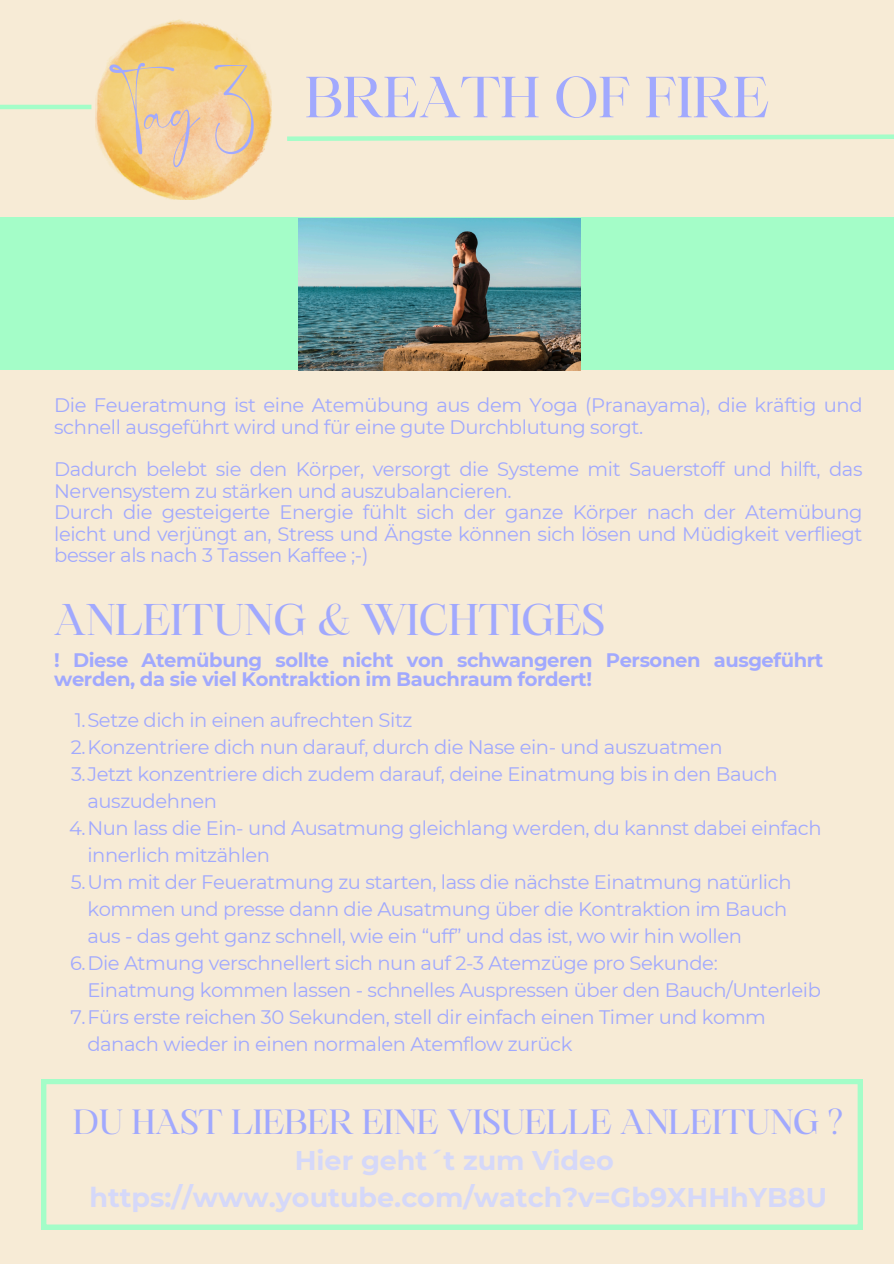
<style>
.page{position:relative;width:894px;height:1264px;background:#fff}
.page>*{position:absolute;margin:0;border:0;box-sizing:border-box;transform-origin:0 0}
.t1{font:113.85px "Blastine";color:#a1a9fe}
.t2{font:55.5px "Maharlika";letter-spacing:-.02em;color:#a1a9fe}
.t3{font:42.6px "Maharlika";letter-spacing:-.02em;color:#a1a9fe}
.t4{font:33.6px "Maharlika";letter-spacing:-.02em;color:#a1a9fe}
.t5{font:700 27px/37.2px "Montserrat";color:#d5d8f9;text-align:center}
.t6{font:19.5px/27px "Montserrat";letter-spacing:-.02em;color:#a1a9fe}
.t7{font:700 19.5px/19.2px "Montserrat";letter-spacing:-.02em;color:#a1a9fe}
</style>
<div class="page">
<div style="left:0;top:0;width:893px;height:1263px;background:#f7ebd6"></div>
<svg style="left:287px;top:134px;width:606px;height:7px"></svg>
<img style="left:95px;top:19px;width:177px;height:181px">
<hr style="left:0;top:105px;width:91px;height:4px;background:#a4fdc8">
<div style="left:0;top:217px;width:893px;height:152px;background:#a4fdc8"></div>
<img style="left:299px;top:218px;width:281px;height:152px">
<svg style="left:42px;top:1079px;width:819px;height:149px"></svg>
<h2 class="t1" style="left:109px;top:50px;width:146px">Tag3</h2>
<h1 class="t2" style="left:304px;top:75px;width:466px">BREATH OF FIRE</h1>
<p class="t6" style="left:54px;top:394px;width:809px;line-height:21.3px">Die Feueratmung ist eine Atemübung aus dem Yoga (Pranayama), die kräftig und schnell ausgeführt wird und für eine gute Durchblutung sorgt.</p>
<p class="t6" style="left:54px;top:459px;width:809px;line-height:21.3px">Dadurch belebt sie den Körper, versorgt die Systeme mit Sauerstoff und hilft, das<br>Nervensystem zu stärken und auszubalancieren.</p>
<h3 class="t6" style="left:54px;top:501px;width:809px;line-height:21.3px;text-align:justify">Durch die gesteigerte Energie fühlt sich der ganze Körper nach der Atemübung leicht und verjüngt an, Stress und Ängste können sich lösen und Müdigkeit verfliegt besser als nach 3 Tassen Kaffee ;-)</h3>
<p class="t3" style="left:54px;top:602px;width:553px">ANLEITUNG &amp; WICHTIGES</p>
<h6 class="t7" style="left:54px;top:650px;width:770px">! Diese Atemübung sollte nicht von schwangeren Personen ausgeführt werden, da sie viel Kontraktion im Bauchraum fordert!</h6>
<p class="t6" style="left:75px;top:706px;width:339px">1.Setze dich in einen aufrechten Sitz</p>
<p class="t6" style="left:71px;top:733px;width:653px">2.Konzentriere dich nun darauf, durch die Nase ein- und auszuatmen</p>
<p class="t6" style="left:87px;top:760px;width:691px;text-indent:-16px">3.Jetzt konzentriere dich zudem darauf, deine Einatmung bis in den Bauch auszudehnen</p>
<p class="t6" style="left:87px;top:814px;width:735px;text-indent:-18px">4.Nun lass die Ein- und Ausatmung gleichlang werden, du kannst dabei einfach innerlich mitzählen</p>
<p class="t6" style="left:87px;top:868px;width:705px;text-indent:-16px">5.Um mit der Feueratmung zu starten, lass die nächste Einatmung natürlich kommen und presse dann die Ausatmung über die Kontraktion im Bauch aus - das geht ganz schnell, wie ein “uff” und das ist, wo wir hin wollen</p>
<p class="t6" style="left:87px;top:949px;width:735px;text-indent:-17px">6.Die Atmung verschnellert sich nun auf 2-3 Atemzüge pro Sekunde:<br>Einatmung kommen lassen - schnelles Auspressen über den Bauch/Unterleib</p>
<p class="t6" style="left:87px;top:1003px;width:680px;text-indent:-17px">7.Fürs erste reichen 30 Sekunden, stell dir einfach einen Timer und komm danach wieder in einen normalen Atemflow zurück</p>
<p class="t4" style="left:73px;top:1107px;width:771px">DU HAST LIEBER EINE VISUELLE ANLEITUNG ?</p>
<h4 class="t5" style="left:89px;top:1141px;width:739px">Hier geht´t zum Video https://www.youtube.com/watch?v=Gb9XHHhYB8U</h4>
</div>
